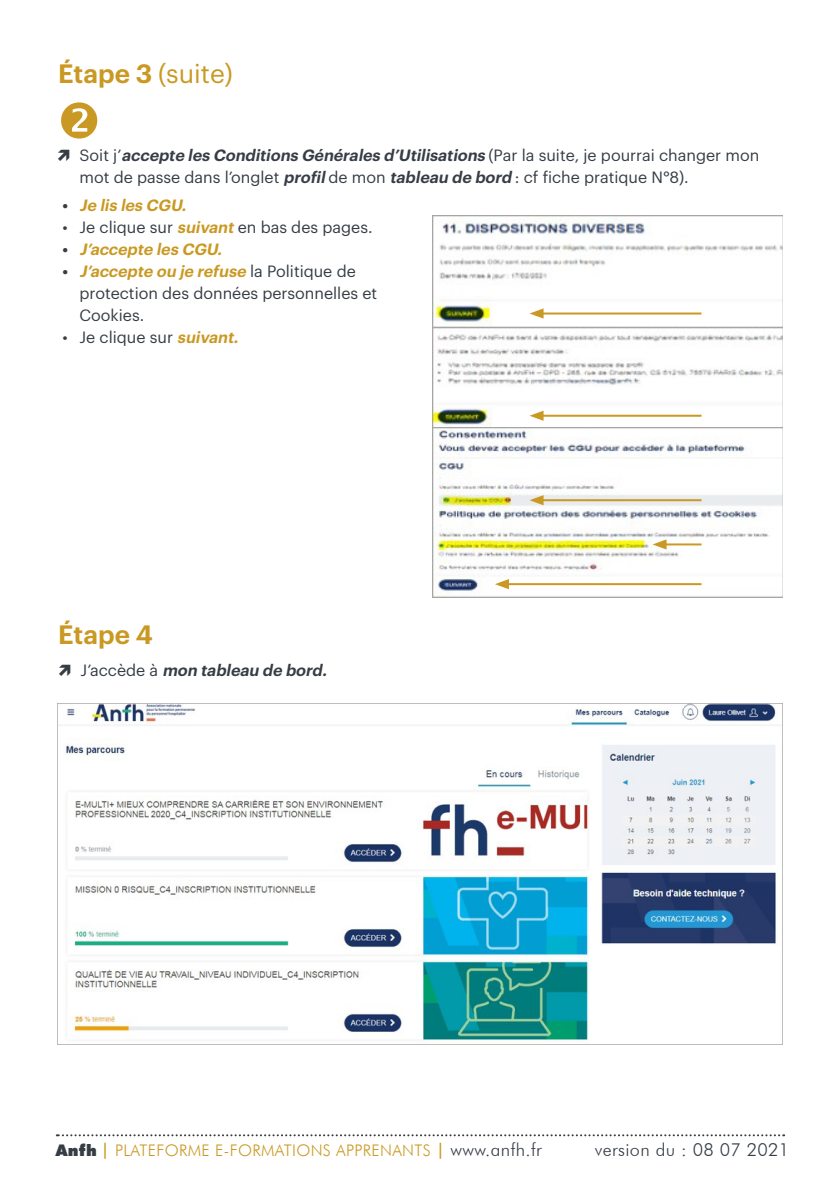
<style>
.page{position:relative;width:840px;height:1191px;background:#fff}
.page>*{position:absolute;margin:0;border:0;box-sizing:border-box;transform-origin:0 0}
.t1{font:26px "Graphik";color:#ca9923}
.t2{font:600 26px "Graphik";color:#ca9923}
.t3{font:300 18px "Futura BT";letter-spacing:.02em;color:#363d45}
.t4{font:16px/22px "Graphik";color:#363d45}
.t5{font:300 16px "Futura BT";letter-spacing:.02em;color:#ca9923}
.t6{font:italic 600 16px "Graphik";color:#ca9923}
.t7{font:italic 600 16px "Graphik";color:#363d45}
.s1{font-weight:600}
.s2{font-weight:600;font-style:italic}
.s3{font-style:normal;color:#363d45}
.s4{font-weight:600;font-style:italic;color:#ca9923}
.s5{font-weight:400;font-style:normal}
.s6{font-weight:900;color:#363d45}
.s7{font-weight:500}
.s8{font-size:18px;color:#363d45}
</style>
<div class="page">
<svg style="left:57px;top:1134px;width:726px;height:2px"></svg>
<img style="left:432px;top:215px;width:350px;height:383px">
<hr style="left:540px;top:312px;width:161px;height:2px;background:#ca9923">
<svg style="left:529px;top:308px;width:14px;height:11px"></svg>
<hr style="left:540px;top:415px;width:161px;height:2px;background:#ca9923">
<svg style="left:529px;top:410px;width:14px;height:11px"></svg>
<hr style="left:540px;top:499px;width:161px;height:2px;background:#ca9923">
<svg style="left:529px;top:495px;width:14px;height:10px"></svg>
<hr style="left:505px;top:583px;width:196px;height:2px;background:#ca9923">
<svg style="left:494px;top:579px;width:14px;height:10px"></svg>
<hr style="left:663px;top:543px;width:38px;height:2px;background:#ca9923">
<svg style="left:652px;top:539px;width:14px;height:10px"></svg>
<img style="left:58px;top:704px;width:722px;height:337px">
<h1 class="t1" style="left:58px;top:54px;width:176px"><span class="s1">Étape 3</span> (suite)</h1>
<p class="t4" style="left:79px;top:142px;width:680px">S o i t j ’ <span class="s2">accepte les Conditions Générales d’Utilisations</span> ( P a r l a s u i t e , j e p o u r r a i c h a n g e r m o n mot de passe dans l’onglet <span class="s2">profil</span>de mon <span class="s2">tableau de bord</span> : cf fiche pratique N°8).</p>
<p class="t6" style="left:62px;top:192px;width:129px"><span class="s3">•</span> Je lis les CGU.</p>
<p class="t4" style="left:62px;top:214px;width:311px">• Je clique sur <span class="s4">suivant</span>en bas des pages.</p>
<p class="t6" style="left:62px;top:236px;width:165px"><span class="s3">•</span> J’accepte les CGU.</p>
<p class="t4" style="left:79px;top:258px;width:299px;text-indent:-17px"><span class="s1">•</span> <span class="s4">J’accepte ou je refuse</span> l a P o l i t i q u e d e protection des données personnelles et<br>Cookies.</p>
<p class="t4" style="left:62px;top:324px;width:181px">• Je clique sur <span class="s4">suivant.</span></p>
<h1 class="t2" style="left:58px;top:615px;width:96px">Étape 4</h1>
<p class="t7" style="left:81px;top:658px;width:251px"><span class="s5">J ’a c c è d e à</span> mon tableau de bord.</p>
<p class="t5" style="left:56px;top:1140px;width:487px"><span class="s6">Anfh</span> <span class="s7">|</span> PLATEFORME E-FORMATIONS APPRENANTS <span class="s7">|</span> <span class="s8">www.anfh.fr</span></p>
<p class="t3" style="left:594px;top:1138px;width:196px">version du : 08 07 2021</p>
</div>
